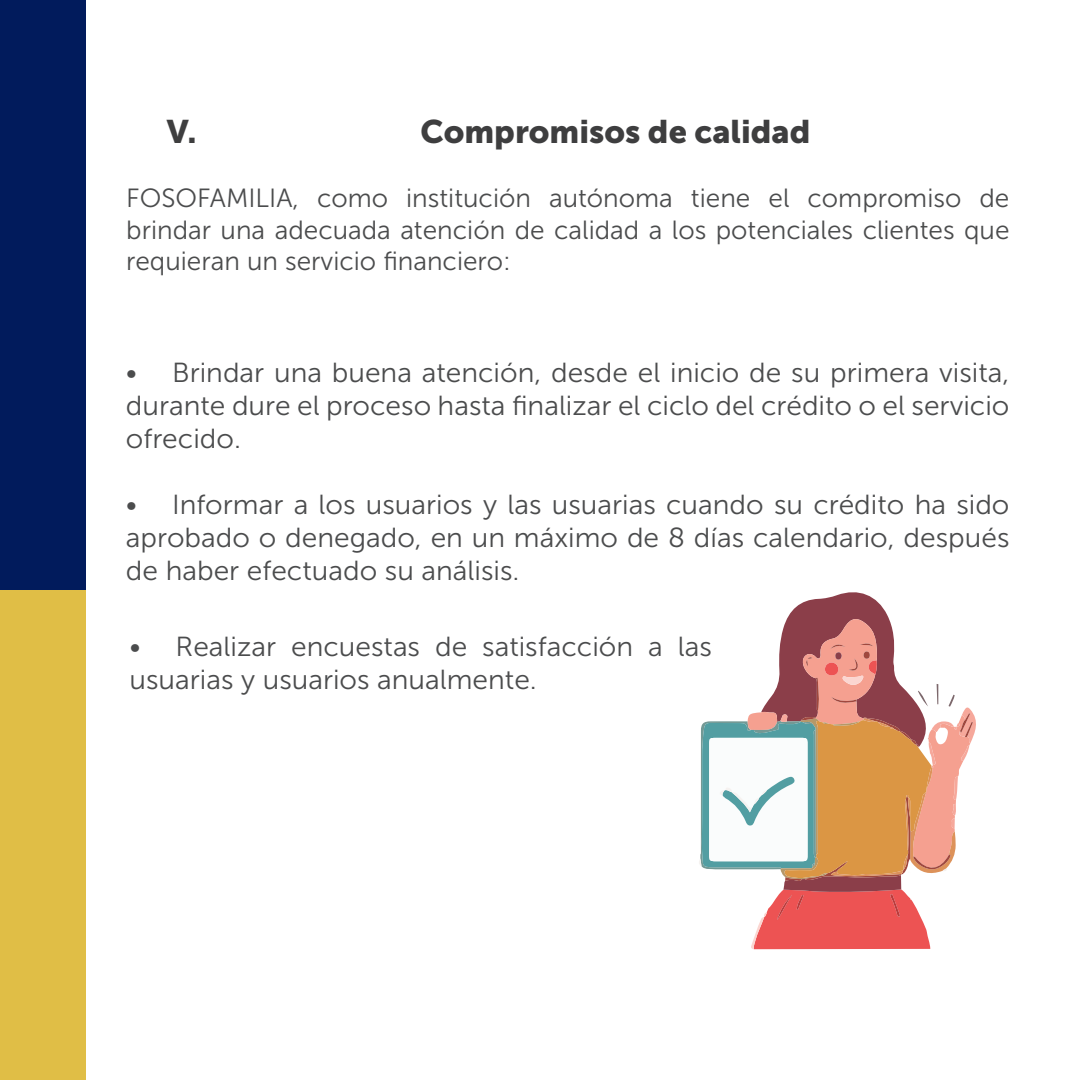
<style>
.page{position:relative;width:1080px;height:1080px;background:#fff}
.page>*{position:absolute;margin:0;border:0;box-sizing:border-box;transform-origin:0 0}
.t1{font:32.5px "Museo Sans 900";color:#3e3e3f}
.t2{font:27.5px/33px "Museo Sans 300";color:#4b4c4d;text-align:justify}
.t3{font:26.25px/31.5px "Museo Sans 300";color:#4b4c4d;text-align:justify}
</style>
<div class="page">
<svg style="left:699px;top:592px;width:277px;height:357px"></svg>
<div style="left:0;top:0;width:86px;height:590px;background:#011b5c"></div>
<div style="left:1px;top:590px;width:85px;height:490px;background:#e0be46"></div>
<p class="t1" style="left:167px;top:114px;width:31px">V.</p>
<p class="t1" style="left:420px;top:114px;width:392px">Compromisos de calidad</p>
<p class="t3" style="left:126px;top:183px;width:885px">FOSOFAMILIA, como institución autónoma tiene el compromiso de brindar una adecuada atención de calidad a los potenciales clientes que requieran un servicio financiero:</p>
<p class="t2" style="left:126px;top:356px;width:885px">• Brindar una buena atención, desde el inicio de su primera visita, durante dure el proceso hasta finalizar el ciclo del crédito o el servicio ofrecido.</p>
<p class="t2" style="left:126px;top:488px;width:885px">• Informar a los usuarios y las usuarias cuando su crédito ha sido aprobado o denegado, en un máximo de 8 días calendario, después de haber efectuado su análisis.</p>
<p class="t2" style="left:130px;top:631px;width:584px">• Realizar encuestas de satisfacción a las usuarias y usuarios anualmente.</p>
</div>
